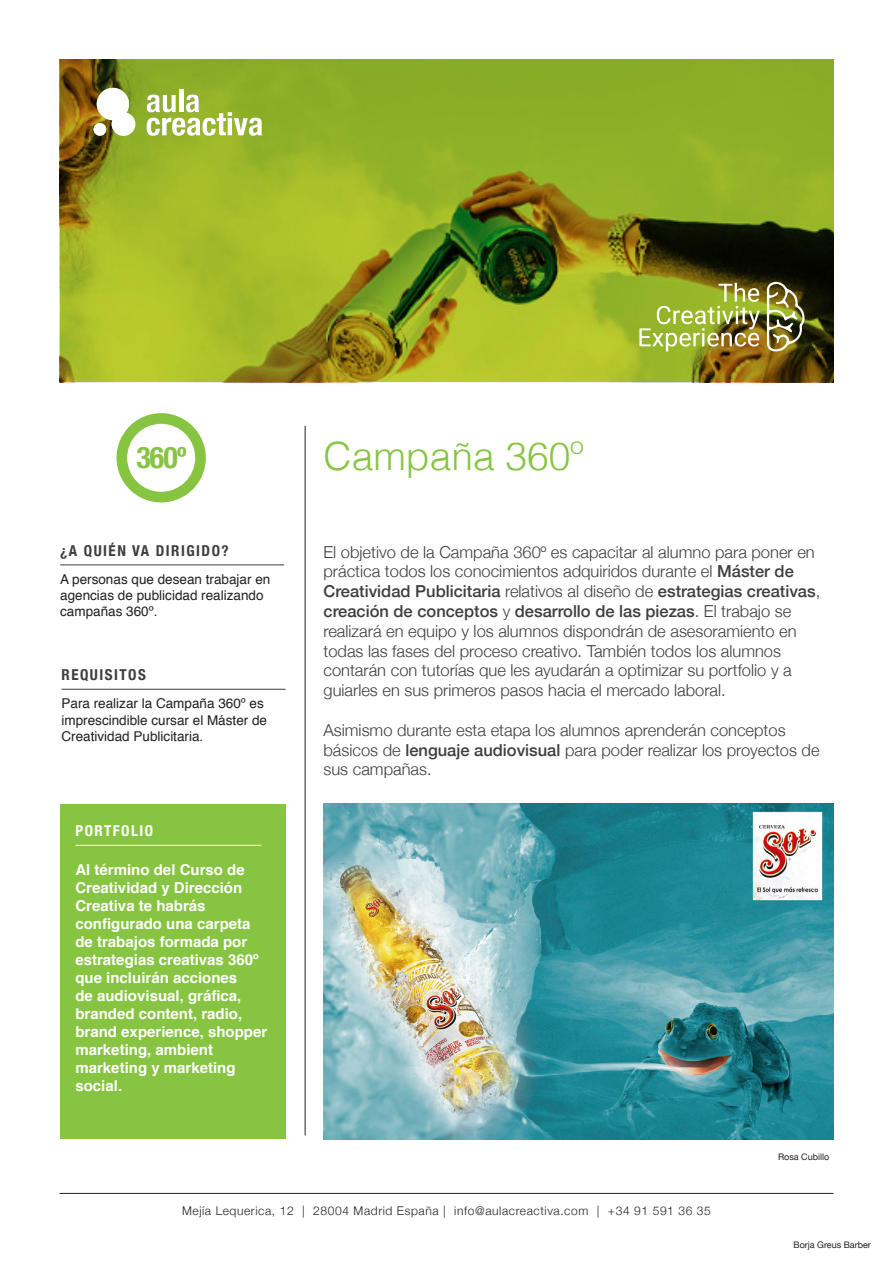
<style>
.page{position:relative;width:893px;height:1263px;background:#fff}
.page>*{position:absolute;margin:0;border:0;box-sizing:border-box;transform-origin:0 0}
.t1{font:300 39px "Helvetica";color:#86c441}
.subtítulo{font:700 condensed 30px "Helvetica Neue";color:#86c441}
.Texto_2020{font:300 16.5px/19.8px "Helvetica Neue";color:#3e3e3f}
.texto{font:700 15px/18px "Helvetica";color:#fff}
.t2{font:700 condensed 15px "Helvetica Neue";letter-spacing:.1em;color:#3e3e3f}
.t3{font:700 condensed 15px "Helvetica Neue";letter-spacing:.1em;color:#fff}
.texto-2{font:13.5px/16.2px "Helvetica";color:#231f20}
.a_quien_va_dirigido{font:13.5px/16.2px "Helvetica";color:#231f20}
.t4{font:300 12px "Helvetica Neue";letter-spacing:.05em;color:#231f20}
.que_aprenderas{font:9px "Helvetica Neue";color:#231f20}
.s1{font-weight:500}
</style>
<div class="page">
<hr style="left:60px;top:1193px;width:773px;height:1px;background:#231f20">
<hr style="left:60px;top:564px;width:224px;height:1px;background:#3e3e3f">
<hr style="left:62px;top:689px;width:223px;height:1px;background:#3e3e3f">
<hr style="left:305px;top:426px;width:1px;height:709px;background:#231f20">
<div style="left:117px;top:413px;width:89px;height:89px;background:#86c441;border-radius:50%"></div>
<div style="left:127px;top:424px;width:68px;height:68px;background:#fff;border-radius:50%"></div>
<div style="left:60px;top:804px;width:225px;height:334px;background:#86c441"></div>
<hr style="left:75px;top:845px;width:186px;height:1px;background:#fff">
<img style="left:323px;top:804px;width:510px;height:335px">
<svg style="left:60px;top:60px;width:773px;height:322px;background:#8c9e22"></svg>
<hr style="left:179px;top:89px;width:4px;height:23px;background:#fff">
<svg style="left:147px;top:94px;width:115px;height:42px"></svg>
<svg style="left:97px;top:88px;width:38px;height:48px"></svg>
<div style="left:94px;top:123px;width:12px;height:13px;background:#fff;border-radius:50%"></div>
<hr style="left:639px;top:328px;width:3px;height:18px;background:#fff">
<svg style="left:641px;top:283px;width:119px;height:68px;background:#a3b14a"></svg>
<svg style="left:767px;top:282px;width:38px;height:69px"></svg>
<p class="subtítulo" style="left:136px;top:432px;width:51px">360º</p>
<p class="t2" style="left:60px;top:538px;width:170px">¿A QUIÉN VA DIRIGIDO?</p>
<p class="a_quien_va_dirigido" style="left:60px;top:572px;width:212px">A personas que desean trabajar en agencias de publicidad realizando campañas 360º.</p>
<p class="t2" style="left:62px;top:663px;width:86px">REQUISITOS</p>
<p class="texto-2" style="left:62px;top:696px;width:207px">Para realizar la Campaña 360º es imprescindible cursar el Máster de<br>Creatividad Publicitaria.</p>
<p class="t3" style="left:75px;top:819px;width:79px">PORTFOLIO</p>
<p class="texto" style="left:75px;top:861px;width:193px">Al término del Curso de<br>Creatividad y Dirección<br>Creativa te habrás configurado una carpeta de trabajos formada por estrategias creativas 360º que incluirán acciones<br>de audiovisual, gráfica, branded content, radio, brand experience, shopper marketing, ambient marketing y marketing social.</p>
<p class="t1" style="left:323px;top:423px;width:262px">Campaña 360º</p>
<p class="Texto_2020" style="left:323px;top:541px;width:498px">El objetivo de la Campaña 360º es capacitar al alumno para poner en práctica todos los conocimientos adquiridos durante el <span class="s1">Máster de Creatividad Publicitaria</span> relativos al diseño de <span class="s1">estrategias creativas</span>, <span class="s1">creación de conceptos</span> y <span class="s1">desarrollo de las piezas</span>. El trabajo se realizará en equipo y los alumnos dispondrán de asesoramiento en todas las fases del proceso creativo. También todos los alumnos contarán con tutorías que les ayudarán a optimizar su portfolio y a guiarles en sus primeros pasos hacia el mercado laboral.</p>
<p class="Texto_2020" style="left:323px;top:719px;width:498px">Asimismo durante esta etapa los alumnos aprenderán conceptos básicos de <span class="s1">lenguaje audiovisual</span> para poder realizar los proyectos de sus campañas.</p>
<p class="que_aprenderas" style="left:778px;top:1150px;width:53px">Rosa Cubillo</p>
<p class="t4" style="left:182px;top:1201px;width:530px">Mejía Lequerica, 12 | 28004 Madrid España | info@aulacreactiva.com | +34 91 591 36 35</p>
<p class="que_aprenderas" style="left:793px;top:1238px;width:79px">Borja Greus Barber</p>
</div>
